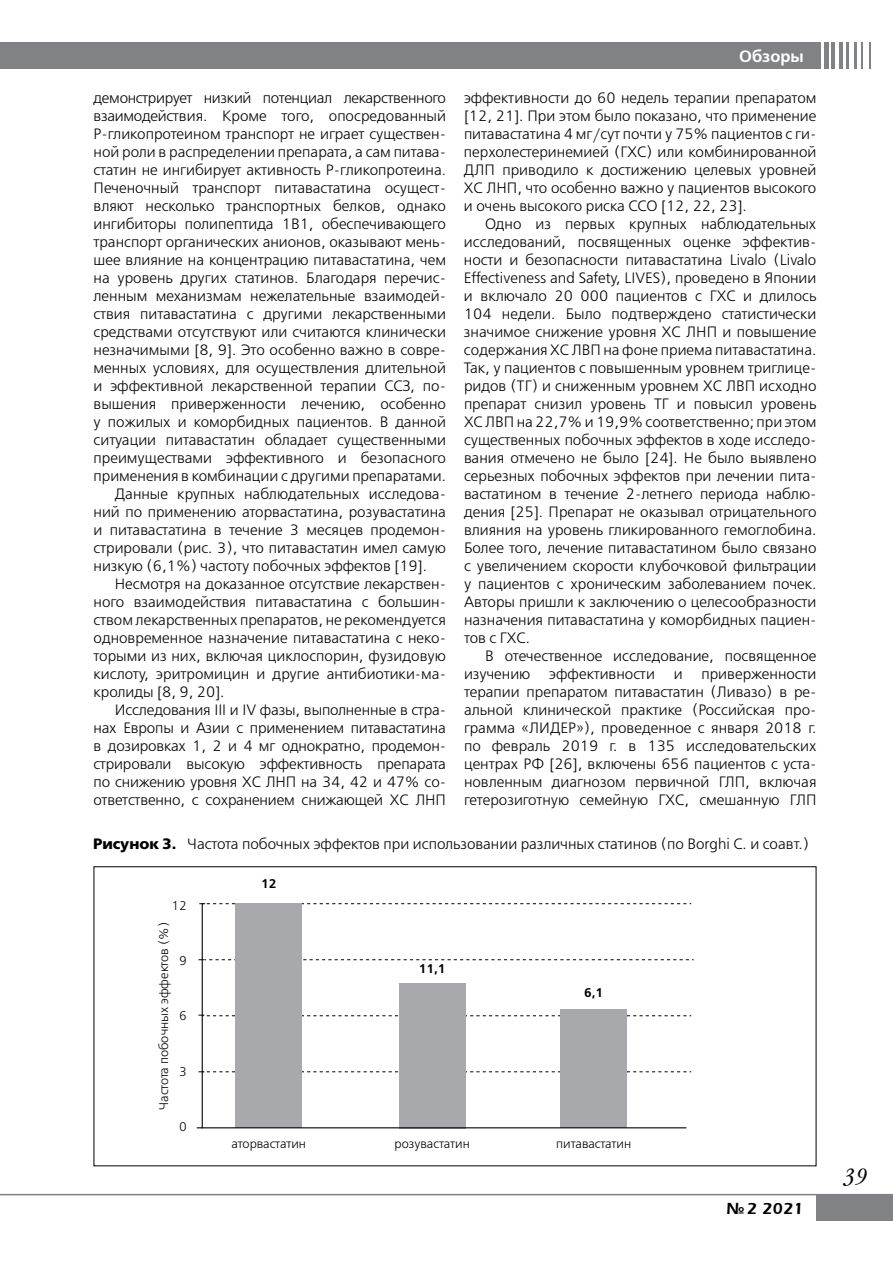
<style>
.page{position:relative;width:893px;height:1263px;background:#fff}
.page>*{position:absolute;margin:0;border:0;box-sizing:border-box;transform-origin:0 0}
.t1{font:italic 300 24px "Garamondcond";color:#000}
.t2{font:600 16.5px "Everest";color:#000}
.t3{font:16.5px "Free Set Demi C";color:#fff}
.t4{font:15px/18px "Free Set Light C";color:#000;text-align:justify}
.t5{font:15px "Free Set Light C";letter-spacing:-.02em;color:#000}
.t6{font:12.6px "Free Set Light C";color:#000}
.t7{font:12.6px "Free Set Light C";letter-spacing:-.02em;color:#000}
.t8{font:12.6px "Free Set Demi C";color:#000}
.s1{font-family:"Free Set Bold C"}
</style>
<div class="page">
<svg style="left:869px;top:43px;width:1px;height:26px"></svg>
<svg style="left:862px;top:43px;width:1px;height:26px"></svg>
<hr style="left:854px;top:43px;width:2px;height:26px;background:#808285">
<hr style="left:847px;top:43px;width:2px;height:26px;background:#808285">
<hr style="left:839px;top:43px;width:3px;height:26px;background:#808285">
<hr style="left:832px;top:43px;width:3px;height:26px;background:#808285">
<hr style="left:824px;top:43px;width:4px;height:26px;background:#808285">
<div style="left:816px;top:43px;width:5px;height:26px;background:#808285"></div>
<div style="left:0;top:43px;width:819px;height:26px;background:#808285"></div>
<div style="left:816px;top:1194px;width:77px;height:26px;background:#808285"></div>
<hr style="left:0;top:1194px;width:893px;height:1px;background:#808285">
<div style="left:236px;top:904px;width:66px;height:224px;background:#a7a9ac"></div>
<div style="left:399px;top:983px;width:66px;height:145px;background:#a7a9ac"></div>
<div style="left:561px;top:1010px;width:66px;height:118px;background:#a7a9ac"></div>
<hr style="left:202px;top:904px;width:1px;height:224px;background:#000">
<hr style="left:197px;top:1127px;width:489px;height:1px;background:#000">
<svg style="left:198px;top:1071px;width:493px;height:1px"></svg>
<svg style="left:198px;top:1015px;width:493px;height:1px"></svg>
<svg style="left:198px;top:959px;width:496px;height:1px"></svg>
<svg style="left:199px;top:903px;width:492px;height:1px"></svg>
<p class="t5" style="left:94px;top:90px;width:354px">демонстрирует низкий потенциал лекарственного</p>
<p class="t4" style="left:94px;top:108px;width:354px">взаимодействия. Кроме того, опосредованный</p>
<p class="t4" style="left:94px;top:126px;width:354px">Р-гликопротеином транспорт не играет существен-</p>
<p class="t4" style="left:94px;top:144px;width:354px">ной роли в распределении препарата, а сам питава-</p>
<p class="t4" style="left:94px;top:162px;width:354px">статин не ингибирует активность Р-гликопротеина.</p>
<p class="t4" style="left:94px;top:180px;width:354px">Печеночный транспорт питавастатина осущест-</p>
<p class="t4" style="left:94px;top:198px;width:354px">вляют несколько транспортных белков, однако</p>
<p class="t4" style="left:94px;top:216px;width:354px">ингибиторы полипептида 1В1, обеспечивающего</p>
<p class="t4" style="left:94px;top:234px;width:354px">транспорт органических анионов, оказывают мень-</p>
<p class="t4" style="left:94px;top:252px;width:354px">шее влияние на концентрацию питавастатина, чем</p>
<p class="t4" style="left:94px;top:270px;width:354px">на уровень других статинов. Благодаря перечис-</p>
<p class="t4" style="left:94px;top:288px;width:354px">ленным механизмам нежелательные взаимодей-</p>
<p class="t4" style="left:94px;top:306px;width:354px">ствия питавастатина с другими лекарственными</p>
<p class="t4" style="left:94px;top:324px;width:354px">средствами отсутствуют или считаются клинически</p>
<p class="t4" style="left:94px;top:342px;width:354px">незначимыми [8, 9]. Это особенно важно в совре-</p>
<p class="t4" style="left:94px;top:360px;width:354px">менных условиях, для осуществления длительной</p>
<p class="t4" style="left:94px;top:378px;width:354px">и эффективной лекарственной терапии ССЗ, по-</p>
<p class="t4" style="left:94px;top:396px;width:354px">вышения приверженности лечению, особенно</p>
<p class="t4" style="left:94px;top:414px;width:354px">у пожилых и коморбидных пациентов. В данной</p>
<p class="t4" style="left:94px;top:432px;width:354px">ситуации питавастатин обладает существенными</p>
<p class="t4" style="left:94px;top:450px;width:354px">преимуществами эффективного и безопасного</p>
<p class="t4" style="left:94px;top:468px;width:354px">применения в комбинации с другими препаратами.</p>
<p class="t4" style="left:115px;top:486px;width:333px">Данные крупных наблюдательных исследова-</p>
<p class="t4" style="left:94px;top:504px;width:354px">ний по применению аторвастатина, розувастатина</p>
<p class="t4" style="left:94px;top:522px;width:354px">и питавастатина в течение 3 месяцев продемон-</p>
<p class="t4" style="left:94px;top:540px;width:354px">стрировали (рис. 3), что питавастатин имел самую</p>
<p class="t4" style="left:94px;top:558px;width:335px">низкую (6,1%) частоту побочных эффектов [19].</p>
<p class="t4" style="left:115px;top:576px;width:333px">Несмотря на доказанное отсутствие лекарствен-</p>
<p class="t4" style="left:94px;top:594px;width:354px">ного взаимодействия питавастатина с большин-</p>
<p class="t4" style="left:94px;top:612px;width:354px">ством лекарственных препаратов, не рекомендуется</p>
<p class="t4" style="left:94px;top:630px;width:354px">одновременное назначение питавастатина с неко-</p>
<p class="t4" style="left:94px;top:648px;width:354px">торыми из них, включая циклоспорин, фузидовую</p>
<p class="t4" style="left:94px;top:666px;width:354px">кислоту, эритромицин и другие антибиотики-ма-</p>
<p class="t4" style="left:94px;top:684px;width:132px">кролиды [8, 9, 20].</p>
<p class="t4" style="left:115px;top:702px;width:333px">Исследования III и IV фазы, выполненные в стра-</p>
<p class="t4" style="left:94px;top:720px;width:354px">нах Европы и Азии с применением питавастатина</p>
<p class="t4" style="left:94px;top:738px;width:354px">в дозировках 1, 2 и 4 мг однократно, продемон-</p>
<p class="t4" style="left:94px;top:756px;width:354px">стрировали высокую эффективность препарата</p>
<p class="t4" style="left:94px;top:774px;width:354px">по снижению уровня ХС ЛНП на 34, 42 и 47% со-</p>
<p class="t4" style="left:94px;top:792px;width:354px">ответственно, с сохранением снижающей ХС ЛНП</p>
<p class="t3" style="left:739px;top:47px;width:66px">Обзоры</p>
<p class="t4" style="left:464px;top:90px;width:354px">эффективности до 60 недель терапии препаратом [12, 21]. При этом было показано, что применение питавастатина 4 мг/сут почти у 75% пациентов с ги&shy;перхолестеринемией (ГХС) или комбинированной ДЛП приводило к достижению целевых уровней ХС ЛНП, что особенно важно у пациентов высокого и очень высокого риска ССО [12, 22, 23].</p>
<p class="t4" style="left:464px;top:216px;width:354px;text-indent:21px">Одно из первых крупных наблюдательных исследований, посвященных оценке эффектив&shy;ности и безопасности питавастатина Livalo (Livalo Effectiveness and Safety, LIVES), проведено в Японии и включало 20 000 пациентов с ГХС и длилось 104 недели. Было подтверждено статистически значимое снижение уровня ХС ЛНП и повышение содержания ХС ЛВП на фоне приема питавастатина.<br>Так, у пациентов с повышенным уровнем триглице&shy;ридов (ТГ) и сниженным уровнем ХС ЛВП исходно препарат снизил уровень ТГ и повысил уровень ХС ЛВП на 22,7% и 19,9% соответственно; при этом существенных побочных эффектов в ходе исследо&shy;вания отмечено не было [24]. Не было выявлено серьезных побочных эффектов при лечении пита&shy;вастатином в течение 2-летнего периода наблю&shy;дения [25]. Препарат не оказывал отрицательного влияния на уровень гликированного гемоглобина.<br>Более того, лечение питавастатином было связано с увеличением скорости клубочковой фильтрации у пациентов с хроническим заболеванием почек.<br>Авторы пришли к заключению о целесообразности назначения питавастатина у коморбидных пациен&shy;тов с ГХС.</p>
<p class="t4" style="left:464px;top:648px;width:354px;text-indent:21px">В отечественное исследование, посвященное изучению</p>
<p class="t4" style="left:549px;top:666px;width:107px">эффективности</p>
<p class="t4" style="left:674px;top:666px;width:10px">и</p>
<p class="t4" style="left:464px;top:666px;width:354px;text-indent:237px">приверженности терапии препаратом питавастатин (Ливазо) в ре&shy;альной клинической практике (Российская про&shy;грамма «ЛИДЕР»), проведенное с января 2018 г. по февраль 2019 г. в 135 исследовательских центрах РФ [26], включены 656 пациентов с уста&shy;новленным диагнозом первичной ГЛП, включая гетерозиготную семейную ГХС, смешанную ГЛП</p>
<p class="t4" style="left:93px;top:836px;width:717px"><span class="s1">Рисунок 3.</span> Частота побочных эффектов при использовании различных статинов (по Borghi C. и соавт.)</p>
<p class="t6" style="left:171px;top:899px;width:17px">12</p>
<p class="t6" style="left:157px;top:1110px;width:189px;rotate:-90deg">Частота побочных эффектов (%)</p>
<p class="t6" style="left:179px;top:954px;width:9px">9</p>
<p class="t6" style="left:179px;top:1009px;width:9px">6</p>
<p class="t6" style="left:179px;top:1064px;width:9px">3</p>
<p class="t6" style="left:179px;top:1120px;width:9px">0</p>
<p class="t8" style="left:261px;top:876px;width:17px">12</p>
<p class="t8" style="left:419px;top:961px;width:28px">11,1</p>
<p class="t8" style="left:584px;top:985px;width:21px">6,1</p>
<p class="t7" style="left:231px;top:1136px;width:76px">аторвастатин</p>
<p class="t6" style="left:395px;top:1136px;width:77px">розувастатин</p>
<p class="t6" style="left:556px;top:1136px;width:76px">питавастатин</p>
<p class="t2" style="left:726px;top:1200px;width:79px">¹2 2021</p>
<h1 class="t1" style="left:843px;top:1165px;width:26px">39</h1>
</div>
